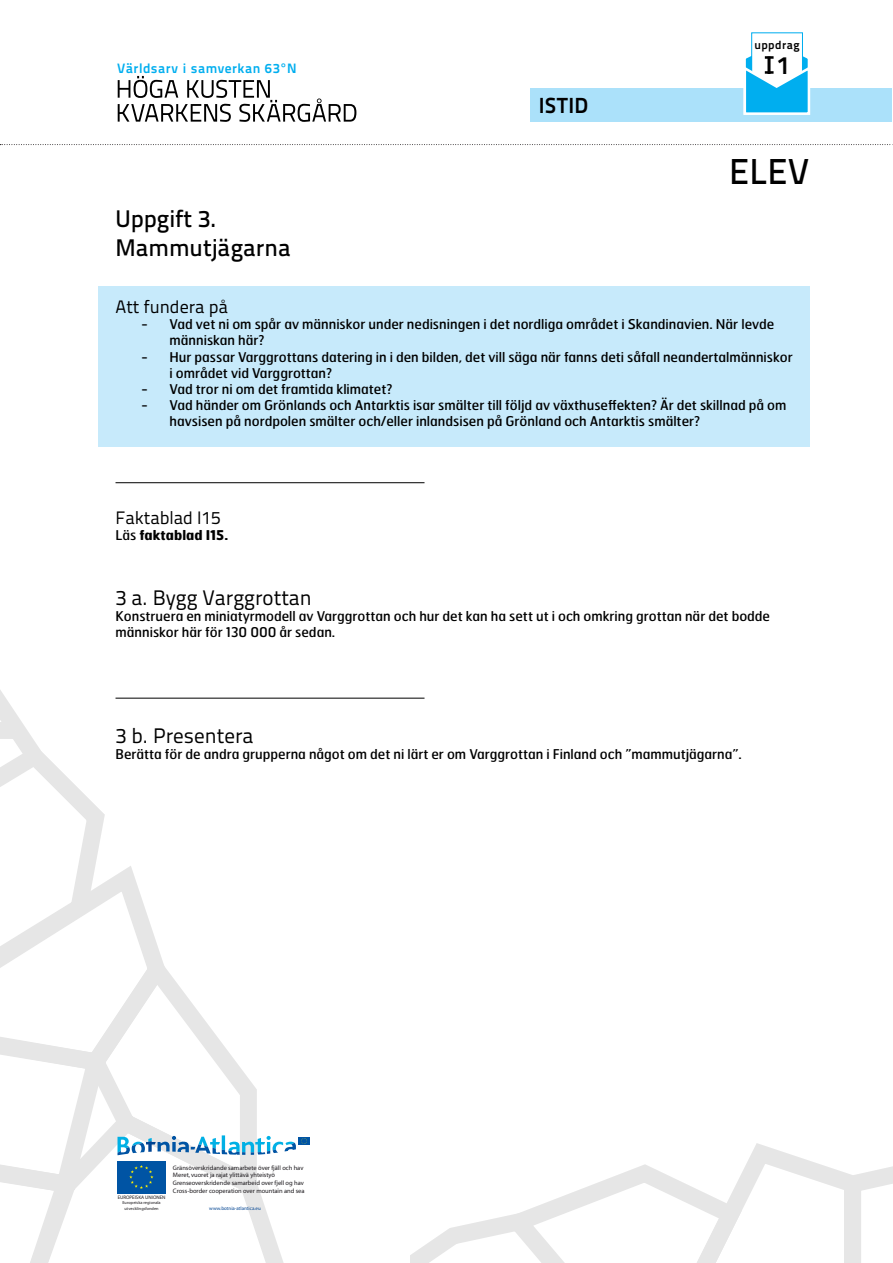
<style>
.page{position:relative;width:893px;height:1263px;background:#fff}
.page>*{position:absolute;margin:0;border:0;box-sizing:border-box;transform-origin:0 0}
.t1{font:36px "Titillium Text 14 L 600 wt";color:#000}
.t2{font:25.2px "Titillium Text 14 L 800 wt";color:#000}
.t3{font:24px/28.8px "Titillium Text 14 L 600 wt";color:#000}
.t4{font:21.9px "Titillium Text 14 L 800 wt";letter-spacing:.02em;color:#000}
.t5{font:21px "Titillium Text 14 L 400 wt";color:#000}
.t6{font:18px "Titillium Text 14 L 400 wt";color:#000}
.t7{font:13.65px "Titillium Text 14 L 800 wt";letter-spacing:.04em;color:#00aeef}
.t8{font:13.5px/16.2px "Hermes";color:#000}
.t9{font:700 13.5px "Hermes";color:#000}
.t10{font:11.7px "Titillium Text 14 L 800 wt";letter-spacing:.04em;color:#000}
.t11{font:6.45px/7.8px "Myriad";color:#1a171b}
.t12{font:4.95px "Myriad Pro";color:#004492}
.t13{font:4.95px "Myriad";color:#1a171b}
.t14{font:4.35px/5.1px "Myriad";letter-spacing:.01em;color:#1a171b;text-align:center}
.s1{font-weight:400}
</style>
<div class="page">
<svg style="left:410px;top:1143px;width:483px;height:120px"></svg>
<svg style="left:0;top:144px;width:893px;height:1px"></svg>
<svg style="left:118px;top:76px;width:238px;height:46px"></svg>
<div style="left:530px;top:88px;width:361px;height:33px;background:#abe1fa"></div>
<svg style="left:743px;top:40px;width:68px;height:75px"></svg>
<svg style="left:0;top:690px;width:363px;height:573px"></svg>
<div style="left:98px;top:286px;width:711px;height:160px;background:#c7eafb"></div>
<hr style="left:116px;top:482px;width:308px;height:1px;background:#000">
<hr style="left:116px;top:698px;width:308px;height:1px;background:#000">
<p class="t7" style="left:117px;top:60px;width:181px">Världsarv i samverkan 63°N</p>
<h3 class="t4" style="left:539px;top:91px;width:51px">ISTID</h3>
<p class="t10" style="left:754px;top:38px;width:47px">uppdrag</p>
<h2 class="t2" style="left:766px;top:49px;width:26px">I1</h2>
<h1 class="t1" style="left:729px;top:150px;width:82px">ELEV</h1>
<h3 class="t3" style="left:116px;top:204px;width:177px">Uppgift 3.<br>Mammutjägarna</h3>
<h3 class="t6" style="left:116px;top:296px;width:114px">Att fundera på</h3>
<p class="t8" style="left:170px;top:316px;width:606px;text-indent:-28px">- Vad vet ni om spår av människor under nedisningen i det nordliga området i Skandinavien. När levde människan här?</p>
<p class="t8" style="left:170px;top:349px;width:625px;text-indent:-28px">- Hur passar Varggrottans datering in i den bilden, det vill säga när fanns deti såfall neandertalmänniskor i området vid Varggrottan?</p>
<p class="t8" style="left:141px;top:381px;width:253px">- Vad tror ni om det framtida klimatet?</p>
<p class="t8" style="left:170px;top:397px;width:618px;text-indent:-28px">- Vad händer om Grönlands och Antarktis isar smälter till följd av växthuseffekten? Är det skillnad på om havsisen på nordpolen smälter och/eller inlandsisen på Grönland och Antarktis smälter?</p>
<h3 class="t6" style="left:116px;top:507px;width:107px">Faktablad I15</h3>
<p class="t9" style="left:116px;top:527px;width:114px"><span class="s1">Läs</span> faktablad I15.</p>
<h3 class="t5" style="left:116px;top:585px;width:198px">3 a. Bygg Varggrottan</h3>
<p class="t8" style="left:116px;top:608px;width:656px">Konstruera en miniatyrmodell av Varggrottan och hur det kan ha sett ut i och omkring grottan när det bodde människor här för 130 000 år sedan.</p>
<h3 class="t5" style="left:116px;top:723px;width:139px">3 b. Presentera</h3>
<p class="t8" style="left:116px;top:746px;width:628px">Berätta för de andra grupperna något om det ni lärt er om Varggrottan i Finland och ”mammutjägarna”.</p>
<p class="t13" style="left:118px;top:1195px;width:49px">EUROPEISKA UNIONEN</p>
<p class="t14" style="left:122px;top:1200px;width:40px">Europeiska regionala utvecklingsfonden</p>
<p class="t11" style="left:173px;top:1164px;width:133px">Gränsöverskridande samarbete över fjäll och hav Meret, vuoret ja rajat ylittävä yhteistyö Grenseoverskridende samarbeid over fjell og hav Cross-border cooperation over mountain and sea</p>
<p class="t12" style="left:209px;top:1205px;width:53px">www.botnia-atlantica.eu</p>
</div>
